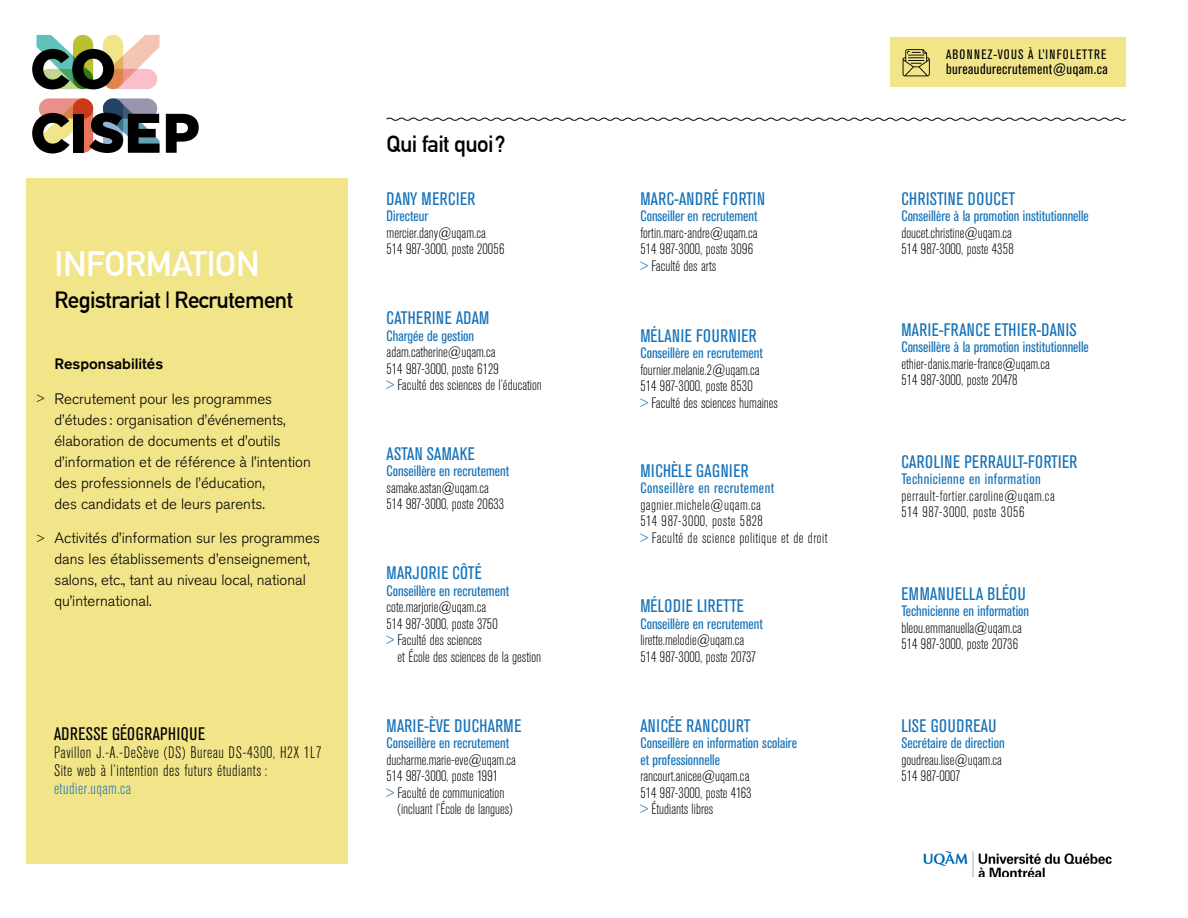
<style>
.page{position:relative;width:1188px;height:918px;background:#fff}
.page>*{position:absolute;margin:0;border:0;box-sizing:border-box;transform-origin:0 0}
.t1{font:700 34.5px "DIN Alternate";letter-spacing:-.01em;color:#fff}
.t2{font:700 22.95px "DIN Alternate";letter-spacing:-.025em;color:#000}
.t3{font:condensed 18px "Akzidenz Grotesk BE";letter-spacing:.02em;color:#1371b9}
.t4{font:condensed 18px "Akzidenz Grotesk BE";letter-spacing:.02em;color:#000}
.t5{font:300 condensed 16.5px/18px "Akzidenz Grotesk BE";letter-spacing:.03em;color:#000}
.t6{font:300 condensed 16.5px "Akzidenz Grotesk BE";letter-spacing:.03em;color:#1371b9}
.t7{font:300 condensed 15px/16.5px "Akzidenz Grotesk BE";color:#000}
.t8{font:condensed 15px/16.5px "Akzidenz Grotesk BE";color:#1371b9}
.t9{font:300 15px/21px "Akzidenz Grotesk BE";color:#000}
.t10{font:300 condensed 15px/16.5px "Akzidenz Grotesk BE";letter-spacing:.03em;color:#000}
.t11{font:condensed 15px "Akzidenz Grotesk BE";letter-spacing:.03em;color:#1371b9}
.t12{font:condensed 15px "Akzidenz Grotesk BE";letter-spacing:.03em;color:#000}
.t13{font:500 15px "Akzidenz Grotesk BE";color:#000}
.t14{font:condensed 13.5px "Akzidenz Grotesk BE";letter-spacing:.08em;color:#000}
.t15{font:300 10.5px "Akzidenz Grotesk BE";color:#000}
.s1{color:#1371b9}
</style>
<div class="page">
<div style="left:27px;top:178px;width:321px;height:686px;background:#f1e489"></div>
<svg style="left:386px;top:117px;width:740px;height:4px"></svg>
<img style="left:923px;top:851px;width:189px;height:26px">
<svg style="left:32px;top:35px;width:128px;height:54px"></svg>
<svg style="left:166px;top:114px;width:33px;height:39px"></svg>
<svg style="left:32px;top:98px;width:128px;height:55px;background:#70625d"></svg>
<div style="left:890px;top:37px;width:235px;height:49px;background:#f1e489"></div>
<svg style="left:903px;top:49px;width:27px;height:27px"></svg>
<h1 class="t1" style="left:55px;top:238px;width:207px">INFORMATION</h1>
<h2 class="t2" style="left:55px;top:283px;width:240px">Registrariat | Recrutement</h2>
<p class="t15" style="left:37px;top:393px;width:9px">&gt;</p>
<p class="t15" style="left:37px;top:532px;width:9px">&gt;</p>
<p class="t13" style="left:55px;top:355px;width:110px">Responsabilités</p>
<p class="t9" style="left:55px;top:389px;width:258px">Recrutement pour les programmes d’études : organisation d’événements, élaboration de documents et d’outils d’information et de référence à l’intention des professionnels de l’éducation,<br>des candidats et de leurs parents.</p>
<p class="t9" style="left:55px;top:528px;width:267px">Activités d’information sur les programmes dans les établissements d’enseignement, salons, etc., tant au niveau local, national qu’international.</p>
<p class="t4" style="left:54px;top:724px;width:153px">ADRESSE GÉOGRAPHIQUE</p>
<p class="t5" style="left:54px;top:744px;width:269px">Pavillon J.-A.-DeSève (DS) Bureau DS-4300, H2X 1L7<br>Site web à l’intention des futurs étudiants :</p>
<p class="t6" style="left:54px;top:780px;width:79px">etudier.uqam.ca</p>
<h2 class="t2" style="left:387px;top:127px;width:121px">Qui fait quoi?</h2>
<p class="t3" style="left:387px;top:188px;width:90px">DANY MERCIER</p>
<p class="t8" style="left:387px;top:208px;width:43px">Directeur</p>
<p class="t7" style="left:387px;top:225px;width:119px">mercier.dany@uqam.ca<br>514 987-3000, poste 20056</p>
<p class="t3" style="left:387px;top:308px;width:104px">CATHERINE ADAM</p>
<p class="t8" style="left:387px;top:327px;width:89px">Chargée de gestion</p>
<p class="t7" style="left:387px;top:344px;width:157px">adam.catherine@uqam.ca<br>514 987-3000, poste 6129<br><span class="s1">&gt;</span> Faculté des sciences de l’éducation</p>
<p class="t3" style="left:387px;top:444px;width:90px">ASTAN SAMAKE</p>
<p class="t8" style="left:387px;top:463px;width:124px">Conseillère en recrutement</p>
<p class="t7" style="left:387px;top:480px;width:119px">samake.astan@uqam.ca<br>514 987-3000, poste 20633</p>
<p class="t3" style="left:387px;top:563px;width:97px">MARJORIE CÔTÉ</p>
<p class="t8" style="left:387px;top:583px;width:124px">Conseillère en recrutement</p>
<p class="t7" style="left:387px;top:599px;width:113px">cote.marjorie@uqam.ca<br>514 987-3000, poste 3750 <span class="s1">&gt;</span> Faculté des sciences</p>
<p class="t7" style="left:398px;top:649px;width:145px">et École des sciences de la gestion</p>
<p class="t3" style="left:387px;top:715px;width:136px">MARIE-ÈVE DUCHARME</p>
<p class="t8" style="left:387px;top:735px;width:124px">Conseillère en recrutement</p>
<p class="t7" style="left:387px;top:752px;width:131px">ducharme.marie-eve@uqam.ca</p>
<p class="t7" style="left:387px;top:768px;width:113px">514 987-3000, poste 1991</p>
<p class="t7" style="left:387px;top:785px;width:119px"><span class="s1">&gt;</span> Faculté de communication</p>
<p class="t7" style="left:398px;top:801px;width:117px">(incluant l’École de langues)</p>
<p class="t3" style="left:640px;top:188px;width:126px">MARC-ANDRÉ FORTIN</p>
<p class="t8" style="left:640px;top:208px;width:119px">Conseiller en recrutement</p>
<p class="t7" style="left:640px;top:225px;width:119px">fortin.marc-andre@uqam.ca<br>514 987-3000, poste 3096 <span class="s1">&gt;</span> Faculté des arts</p>
<p class="t3" style="left:640px;top:325px;width:118px">MÉLANIE FOURNIER</p>
<p class="t8" style="left:640px;top:345px;width:124px">Conseillère en recrutement</p>
<p class="t7" style="left:640px;top:362px;width:139px">fournier.melanie.2@uqam.ca<br>514 987-3000, poste 8530<br><span class="s1">&gt;</span> Faculté des sciences humaines</p>
<p class="t3" style="left:640px;top:460px;width:110px">MICHÈLE GAGNIER</p>
<p class="t11" style="left:640px;top:480px;width:135px">Conseillère en recrutement</p>
<p class="t10" style="left:640px;top:497px;width:189px">gagnier.michele@uqam.ca<br>514 987-3000, poste 5828<br><span class="s1">&gt;</span> Faculté de science politique et de droit</p>
<p class="t3" style="left:640px;top:596px;width:105px">MÉLODIE LIRETTE</p>
<p class="t8" style="left:640px;top:616px;width:124px">Conseillère en recrutement</p>
<p class="t7" style="left:640px;top:632px;width:117px">lirette.melodie@uqam.ca<br>514 987-3000, poste 20737</p>
<p class="t3" style="left:640px;top:715px;width:112px">ANICÉE RANCOURT</p>
<p class="t8" style="left:640px;top:735px;width:158px">Conseillère en information scolaire et professionnelle</p>
<p class="t7" style="left:640px;top:768px;width:113px">rancourt.anicee@uqam.ca<br>514 987-3000, poste 4163 <span class="s1">&gt;</span> Étudiants libres</p>
<p class="t14" style="left:946px;top:47px;width:162px">ABONNEZ-VOUS À L’INFOLETTRE</p>
<p class="t12" style="left:946px;top:61px;width:163px">bureaudurecrutement@uqam.ca</p>
<p class="t3" style="left:901px;top:188px;width:115px">CHRISTINE DOUCET</p>
<p class="t8" style="left:901px;top:208px;width:189px">Conseillère à la promotion institutionnelle</p>
<p class="t7" style="left:901px;top:225px;width:114px">doucet.christine@uqam.ca<br>514 987-3000, poste 4358</p>
<p class="t3" style="left:901px;top:319px;width:177px">MARIE-FRANCE ETHIER-DANIS</p>
<p class="t8" style="left:901px;top:339px;width:189px">Conseillère à la promotion institutionnelle</p>
<p class="t7" style="left:901px;top:356px;width:150px">ethier-danis.marie-france@uqam.ca<br>514 987-3000, poste 20478</p>
<p class="t3" style="left:901px;top:451px;width:178px">CAROLINE PERRAULT-FORTIER</p>
<p class="t11" style="left:901px;top:471px;width:141px">Technicienne en information</p>
<p class="t10" style="left:901px;top:488px;width:155px">perrault-fortier.caroline@uqam.ca<br>514 987-3000, poste 3056</p>
<p class="t3" style="left:901px;top:583px;width:126px">EMMANUELLA BLÉOU</p>
<p class="t8" style="left:901px;top:603px;width:129px">Technicienne en information</p>
<p class="t7" style="left:901px;top:620px;width:122px">bleou.emmanuella@uqam.ca<br>514 987-3000, poste 20736</p>
<p class="t3" style="left:901px;top:715px;width:96px">LISE GOUDREAU</p>
<p class="t8" style="left:901px;top:735px;width:105px">Secrétaire de direction</p>
<p class="t7" style="left:901px;top:752px;width:102px">goudreau.lise@uqam.ca<br>514 987-0007</p>
</div>
